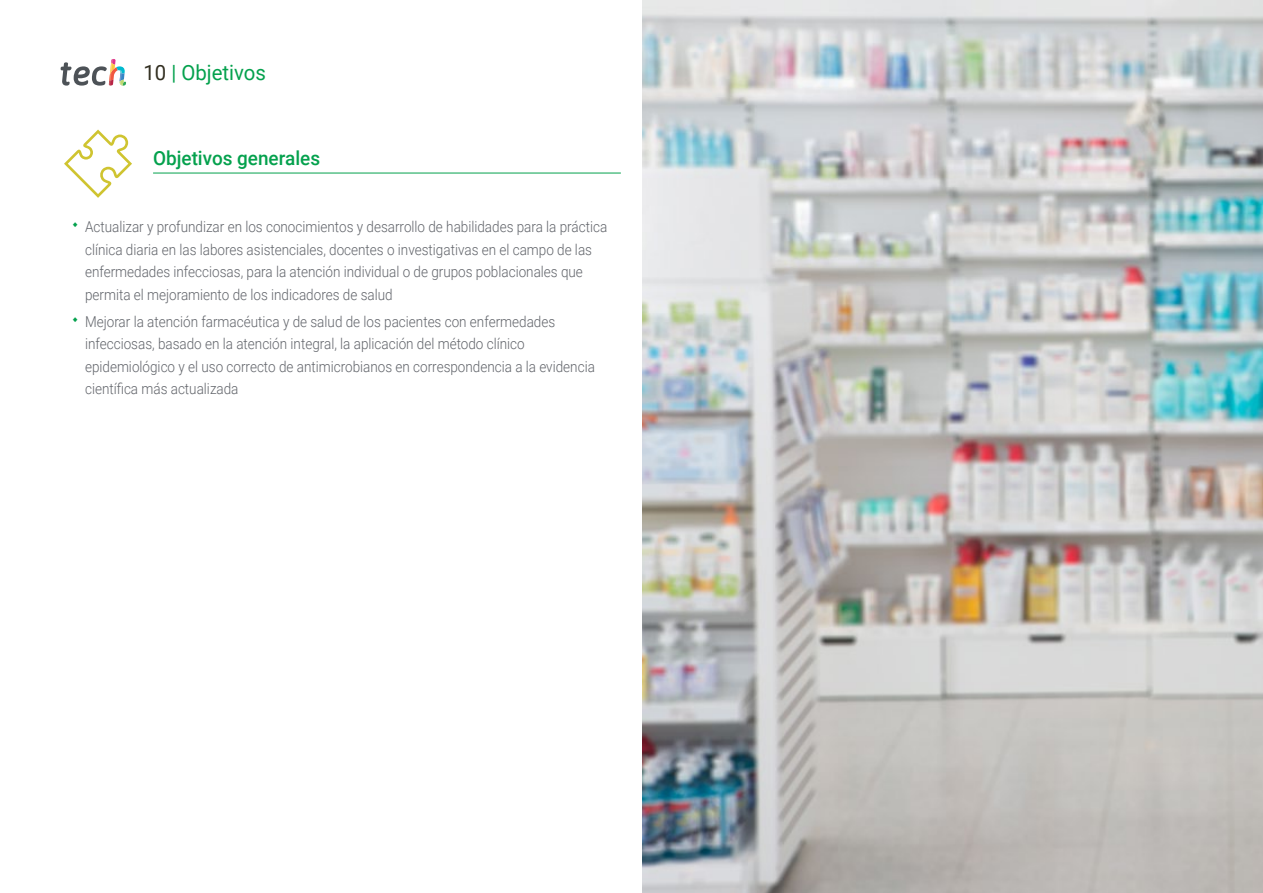
<style>
.page{position:relative;width:1263px;height:893px;background:#fff}
.page>*{position:absolute;margin:0;border:0;box-sizing:border-box;transform-origin:0 0}
.t1{font:21px "Roboto";color:#04a14d}
.t2{font:500 19.5px "Roboto";color:#04a14d}
.t3{font:300 15px/22.5px "Roboto";color:#61646a;scale:.9 1}
.s1{color:#312e20}
</style>
<div class="page">
<img style="left:642px;top:0;width:621px;height:893px">
<hr style="left:153px;top:173px;width:468px;height:1px;background:#04a14d">
<svg style="left:64px;top:130px;width:68px;height:68px"></svg>
<svg style="left:61px;top:59px;width:65px;height:27px"></svg>
<h1 class="t1" style="left:144px;top:57px;width:124px"><span class="s1">10</span> | Objetivos</h1>
<h2 class="t2" style="left:153px;top:144px;width:169px">Objetivos generales</h2>
<p class="t3" style="left:85px;top:215px;width:582px">Actualizar y profundizar en los conocimientos y desarrollo de habilidades para la práctica clínica diaria en las labores asistenciales, docentes o investigativas en el campo de las enfermedades infecciosas, para la atención individual o de grupos poblacionales que permita el mejoramiento de los indicadores de salud</p>
<p class="t3" style="left:85px;top:309px;width:568px">Mejorar la atención farmacéutica y de salud de los pacientes con enfermedades infecciosas, basado en la atención integral, la aplicación del método clínico epidemiológico y el uso correcto de antimicrobianos en correspondencia a la evidencia científica más actualizada</p>
</div>
